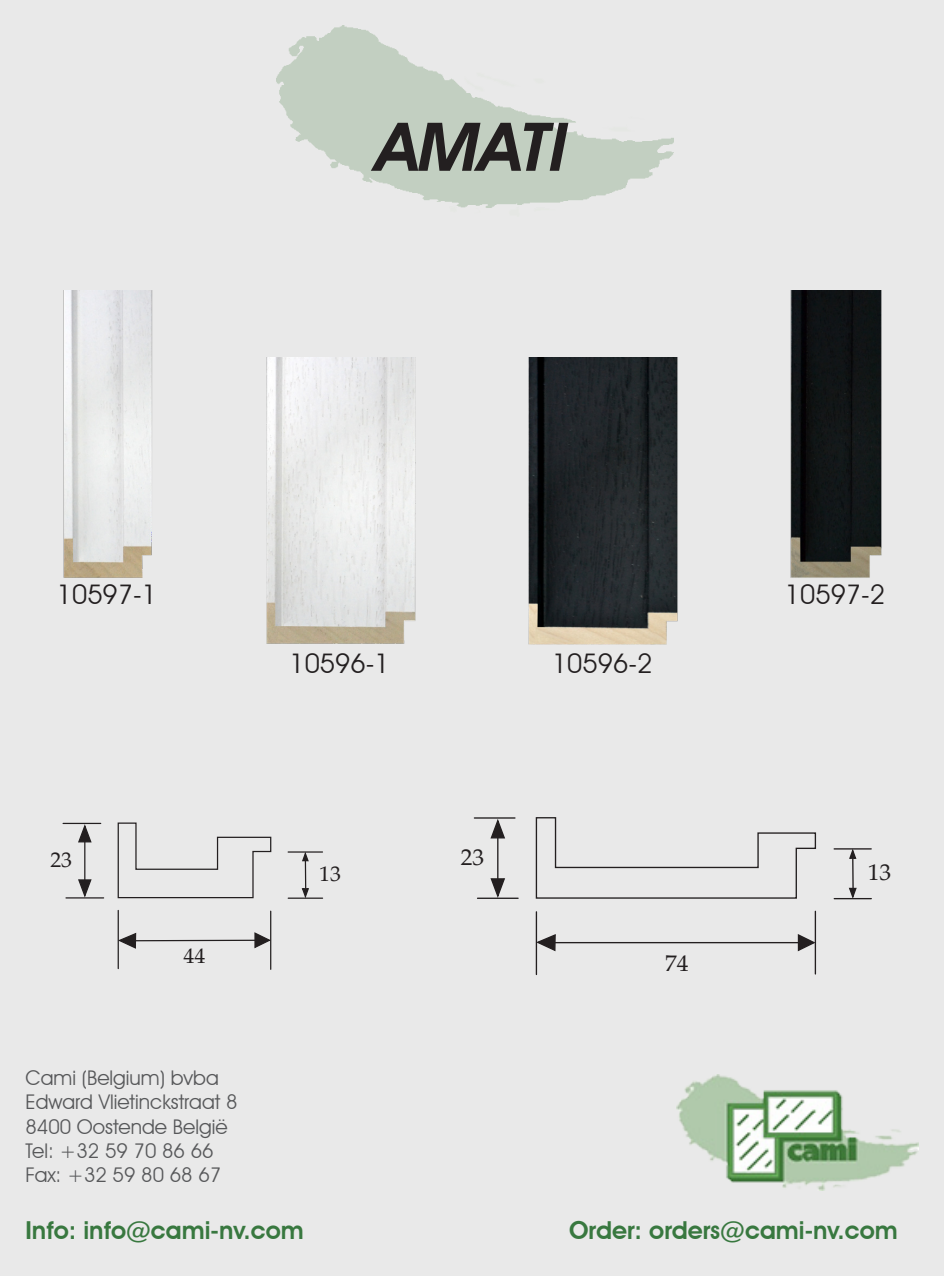
<style>
.page{position:relative;width:944px;height:1276px;background:#e9e9e9}
.page>*{position:absolute;margin:0;border:0;box-sizing:border-box;transform-origin:0 0}
.t1{font:italic 600 67.5px "Avant Garde IT Cby BT";color:#231f20}
.t2{font:27px "Avant Garde IT Cby BT";color:#231f20}
.t3{font:600 24.75px "Avant Garde IT Cby BT";color:#38783f}
.Afbeelding{font:22.95px "Palatino Linotype";color:#231f20}
.Afbeelding-2{font:21.38px "Palatino Linotype";color:#231f20}
.t4{font:20.25px/24.3px "Avant Garde IT Cby BT";color:#57585a}
</style>
<div class="page">
<img style="left:677px;top:1074px;width:241px;height:116px">
<img style="left:277px;top:26px;width:397px;height:182px">
<img style="left:63px;top:290px;width:90px;height:288px">
<img style="left:790px;top:290px;width:92px;height:288px">
<img style="left:266px;top:357px;width:150px;height:287px">
<img style="left:528px;top:357px;width:150px;height:288px">
<svg style="left:77px;top:878px;width:16px;height:21px"></svg>
<svg style="left:77px;top:822px;width:15px;height:21px"></svg>
<hr style="left:84px;top:830px;width:1px;height:56px;background:#231f20">
<hr style="left:63px;top:823px;width:38px;height:1px;background:#231f20">
<hr style="left:66px;top:897px;width:38px;height:1px;background:#231f20">
<hr style="left:270px;top:911px;width:1px;height:58px;background:#231f20">
<hr style="left:118px;top:910px;width:1px;height:58px;background:#231f20">
<hr style="left:128px;top:939px;width:137px;height:2px;background:#231f20">
<svg style="left:253px;top:931px;width:19px;height:18px"></svg>
<svg style="left:117px;top:932px;width:20px;height:17px"></svg>
<hr style="left:288px;top:897px;width:35px;height:2px;background:#231f20">
<hr style="left:305px;top:858px;width:1px;height:30px;background:#231f20">
<svg style="left:301px;top:887px;width:9px;height:12px"></svg>
<svg style="left:117px;top:822px;width:155px;height:77px"></svg>
<svg style="left:301px;top:852px;width:9px;height:10px"></svg>
<hr style="left:288px;top:851px;width:34px;height:1px;background:#231f20">
<svg style="left:490px;top:877px;width:15px;height:20px"></svg>
<svg style="left:489px;top:818px;width:17px;height:21px"></svg>
<hr style="left:497px;top:825px;width:1px;height:60px;background:#231f20">
<hr style="left:474px;top:817px;width:41px;height:1px;background:#231f20">
<hr style="left:478px;top:897px;width:40px;height:2px;background:#231f20">
<hr style="left:815px;top:911px;width:1px;height:63px;background:#231f20">
<hr style="left:536px;top:912px;width:1px;height:62px;background:#231f20">
<hr style="left:549px;top:942px;width:260px;height:1px;background:#231f20">
<svg style="left:797px;top:933px;width:20px;height:19px"></svg>
<svg style="left:535px;top:933px;width:22px;height:19px"></svg>
<hr style="left:834px;top:898px;width:37px;height:1px;background:#231f20">
<hr style="left:852px;top:856px;width:2px;height:32px;background:#231f20">
<svg style="left:848px;top:886px;width:10px;height:14px"></svg>
<svg style="left:535px;top:817px;width:282px;height:82px"></svg>
<svg style="left:848px;top:849px;width:9px;height:11px"></svg>
<hr style="left:834px;top:848px;width:37px;height:1px;background:#231f20">
<p class="t1" style="left:377px;top:106px;width:192px">AMATI</p>
<p class="t2" style="left:57px;top:578px;width:102px">10597-1</p>
<p class="Afbeelding-2" style="left:50px;top:844px;width:23px">23</p>
<p class="Afbeelding-2" style="left:184px;top:940px;width:23px">44</p>
<p class="t2" style="left:289px;top:647px;width:102px">10596-1</p>
<p class="t2" style="left:552px;top:647px;width:102px">10596-2</p>
<p class="Afbeelding-2" style="left:319px;top:858px;width:23px">13</p>
<p class="Afbeelding" style="left:461px;top:841px;width:25px">23</p>
<p class="Afbeelding" style="left:665px;top:947px;width:25px">74</p>
<p class="t2" style="left:785px;top:578px;width:102px">10597-2</p>
<p class="Afbeelding" style="left:868px;top:856px;width:25px">13</p>
<p class="t4" style="left:26px;top:1065px;width:213px">Cami (Belgium) bvba<br>Edward Vlietinckstraat 8<br>8400 Oostende België<br>Tel: +32 59 70 86 66<br>Fax: +32 59 80 68 67</p>
<p class="t3" style="left:26px;top:1215px;width:280px">Info: info@cami-nv.com</p>
<p class="t3" style="left:569px;top:1215px;width:330px">Order: orders@cami-nv.com</p>
</div>
